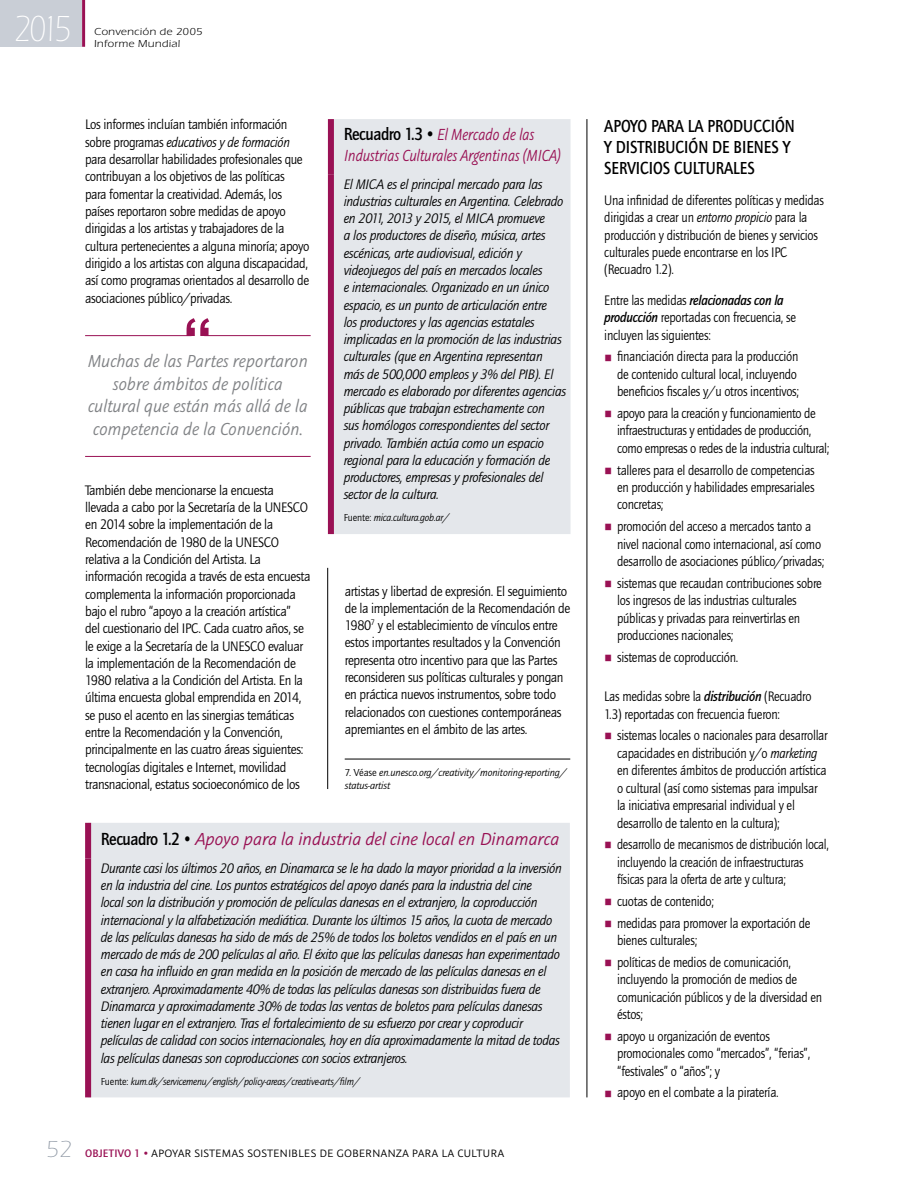
<style>
.page{position:relative;width:915px;height:1191px;background:#fff}
.page>*{position:absolute;margin:0;border:0;box-sizing:border-box;transform-origin:0 0}
.t1{font:300 37.5px "ITC Eras Std";color:#fff;scale:.85 1}
.t2{font:italic 19.5px/22.5px "Graublau Sans";letter-spacing:-.02em;color:#808285;text-align:center;scale:.95 1}
.t3{font:italic 19.5px "Graublau Sans";letter-spacing:-.025em;color:#991154}
.t4{font:500 18px/21.1px "Quay Sans ITC Std";color:#000;scale:.85 1}
.t5{font:italic 18px/21px "Graublau Sans";letter-spacing:-.025em;color:#991154;scale:.85 1}
.t6{font:italic 14.25px/17.2px "Quay Sans ITC Std";letter-spacing:-.025em;color:#000;scale:.95 1}
.t7{font:14.25px/17.4px "Quay Sans ITC Std";letter-spacing:-.025em;color:#000;scale:.9 1}
.t8{font:14.25px/17.2px "Quay Sans ITC Std";letter-spacing:-.025em;color:#000;scale:.94 1}
.t9{font:14.25px/17.2px "Quay Sans ITC Std";letter-spacing:-.025em;color:#000;scale:.93 1}
.t10{font:14.25px/17.4px "Quay Sans ITC Std";letter-spacing:-.025em;color:#000;scale:.87 1}
.t11{font:12px "Graublau Sans";letter-spacing:.01em;color:#000}
.t12{font:italic 10.5px "Quay Sans ITC Std";letter-spacing:-.02em;color:#000;scale:.95 1}
.t13{font:italic 10.5px/12.8px "Quay Sans ITC Std";letter-spacing:-.02em;color:#000}
.t14{font:10.5px "ITC Eras Std";letter-spacing:.025em;color:#000;scale:1.1 1}
.s1{font-style:italic}
.s2{font-family:"Quay Sans ITC Std";font-weight:500;font-style:normal;font-size:18.15px;color:#000}
.s3{font-style:normal}
.s4{font-family:"ITC Eras Std";font-weight:300;font-size:24px;color:#929ba7}
.s5{font-family:"Quay Sans ITC Std";font-weight:500;font-size:11.25px;color:#991154}
.s6{font-weight:500;font-style:italic}
.s7{color:#991154}
</style>
<div class="page">
<div style="left:0;top:0;width:82px;height:47px;background:#c9ced6"></div>
<hr style="left:82px;top:0;width:3px;height:47px;background:#991154">
<hr style="left:586px;top:119px;width:1px;height:978px;background:#000">
<hr style="left:327px;top:568px;width:1px;height:221px;background:#000">
<hr style="left:85px;top:335px;width:106px;height:1px;background:#991154">
<hr style="left:204px;top:335px;width:106px;height:1px;background:#991154">
<hr style="left:85px;top:456px;width:225px;height:1px;background:#991154">
<svg style="left:186px;top:318px;width:23px;height:18px"></svg>
<hr style="left:344px;top:759px;width:226px;height:1px;background:#000">
<div style="left:91px;top:823px;width:478px;height:274px;background:#e4e7eb"></div>
<div style="left:85px;top:823px;width:6px;height:35px;background:#991154"></div>
<div style="left:85px;top:858px;width:6px;height:239px;background:#991154"></div>
<div style="left:334px;top:119px;width:236px;height:415px;background:#e4e7eb"></div>
<div style="left:328px;top:119px;width:6px;height:55px;background:#991154"></div>
<div style="left:328px;top:174px;width:6px;height:360px;background:#991154"></div>
<h1 class="t1" style="left:14px;top:9px;width:69px">2015</h1>
<p class="t14" style="left:94px;top:26px;width:100px">Convención de 2005</p>
<p class="t14" style="left:94px;top:38px;width:80px">Informe Mundial</p>
<p class="t9" style="left:85px;top:116px;width:242px">Los informes incluían también información sobre programas <span class="s1">educativos y de formación </span>para desarrollar habilidades profesionales que contribuyan a los objetivos de las políticas para fomentar la creatividad. Además, los países reportaron sobre medidas de apoyo dirigidas a los artistas y trabajadores de la cultura pertenecientes a alguna minoría; apoyo dirigido a los artistas con alguna discapacidad, así como programas orientados al desarrollo de asociaciones público/privadas.</p>
<h2 class="t2" style="left:88px;top:349px;width:233px">Muchas de las Partes reportaron sobre ámbitos de política cultural que están más allá de la competencia de la Convención.</h2>
<p class="t8" style="left:85px;top:481px;width:241px">También debe mencionarse la encuesta llevada a cabo por la Secretaría de la UNESCO en 2014 sobre la implementación de la Recomendación de 1980 de la UNESCO relativa a la Condición del Artista. La información recogida a través de esta encuesta complementa la información proporcionada bajo el rubro “apoyo a la creación artística”<br>del cuestionario del IPC. Cada cuatro años, se le exige a la Secretaría de la UNESCO evaluar la implementación de la Recomendación de 1980 relativa a la Condición del Artista. En la última encuesta global emprendida en 2014, se puso el acento en las sinergias temáticas entre la Recomendación y la Convención, principalmente en las cuatro áreas siguientes: tecnologías digitales e Internet, movilidad transnacional, estatus socioeconómico de los</p>
<p class="t5" style="left:343px;top:124px;width:257px"><span class="s2">Recuadro 1.3 •</span> El Mercado de las<br>Industrias Culturales Argentinas (MICA)</p>
<p class="t6" style="left:343px;top:175px;width:236px">El MICA es el principal mercado para las industrias culturales en Argentina. Celebrado en 2011, 2013 y 2015, el MICA promueve<br>a los productores de diseño, música, artes escénicas, arte audiovisual, edición y videojuegos del país en mercados locales<br>e internacionales. Organizado en un único espacio, es un punto de articulación entre<br>los productores y las agencias estatales implicadas en la promoción de las industrias culturales (que en Argentina representan más de 500,000 empleos y 3% del PIB). El mercado es elaborado por diferentes agencias públicas que trabajan estrechamente con<br>sus homólogos correspondientes del sector privado. También actúa como un espacio regional para la educación y formación de productores, empresas y profesionales del sector de la cultura.</p>
<p class="t12" style="left:343px;top:511px;width:113px"><span class="s3">Fuente:</span> mica.cultura.gob.ar/</p>
<p class="t8" style="left:344px;top:582px;width:241px">artistas y libertad de expresión. El seguimiento de la implementación de la Recomendación de 1980<sup>7</sup> y el establecimiento de vínculos entre estos importantes resultados y la Convención representa otro incentivo para que las Partes reconsideren sus políticas culturales y pongan en práctica nuevos instrumentos, sobre todo relacionados con cuestiones contemporáneas apremiantes en el ámbito de las artes.</p>
<p class="t13" style="left:344px;top:766px;width:224px"><span class="s3">7. Véase</span> en.unesco.org/creativity/monitoring-reporting/ status-artist</p>
<h2 class="t3" style="left:101px;top:827px;width:460px"><span class="s2">Recuadro 1.2 •</span> Apoyo para la industria del cine local en Dinamarca</h2>
<p class="t6" style="left:101px;top:859px;width:486px">Durante casi los últimos 20 años, en Dinamarca se le ha dado la mayor prioridad a la inversión en la industria del cine. Los puntos estratégicos del apoyo danés para la industria del cine<br>local son la distribución y promoción de películas danesas en el extranjero, la coproducción internacional y la alfabetización mediática. Durante los últimos 15 años, la cuota de mercado de las películas danesas ha sido de más de 25% de todos los boletos vendidos en el país en un mercado de más de 200 películas al año. El éxito que las películas danesas han experimentado en casa ha influido en gran medida en la posición de mercado de las películas danesas en el extranjero. Aproximadamente 40% de todas las películas danesas son distribuidas fuera de Dinamarca y aproximadamente 30% de todas las ventas de boletos para películas danesas tienen lugar en el extranjero. Tras el fortalecimiento de su esfuerzo por crear y coproducir películas de calidad con socios internacionales, hoy en día aproximadamente la mitad de todas las películas danesas son coproducciones con socios extranjeros.</p>
<p class="t12" style="left:101px;top:1075px;width:274px"><span class="s3">Fuente:</span> kum.dk/servicemenu/english/policy-areas/creative-arts/film/</p>
<p class="t11" style="left:46px;top:1146px;width:459px"><span class="s4">52</span> <span class="s5">OBJETIVO 1 •</span> APOYAR SISTEMAS SOSTENIBLES DE GOBERNANZA PARA LA CULTURA</p>
<p class="t4" style="left:604px;top:115px;width:225px">APOYO PARA LA PRODUCCIÓN<br>Y DISTRIBUCIÓN DE BIENES Y<br>SERVICIOS CULTURALES</p>
<p class="t7" style="left:604px;top:191px;width:245px">Una infinidad de diferentes políticas y medidas dirigidas a crear un <span class="s1">entorno propicio</span> para la producción y distribución de bienes y servicios culturales puede encontrarse en los IPC (Recuadro 1.2).</p>
<p class="t7" style="left:604px;top:291px;width:214px">Entre las medidas <span class="s6">relacionadas con la producción</span> reportadas con frecuencia, se incluyen las siguientes:</p>
<p class="t7" style="left:617px;top:348px;width:204px;text-indent:-13px"><span class="s7">○</span> financiación directa para la producción de contenido cultural local, incluyendo beneficios fiscales y/u otros incentivos;</p>
<p class="t7" style="left:617px;top:404px;width:237px;text-indent:-13px"><span class="s7">○</span> apoyo para la creación y funcionamiento de infraestructuras y entidades de producción, como empresas o redes de la industria cultural;</p>
<p class="t7" style="left:617px;top:461px;width:221px;text-align:justify;text-indent:-13px"><span class="s7">○</span> talleres para el desarrollo de competencias en producción y habilidades empresariales concretas;</p>
<p class="t7" style="left:617px;top:518px;width:231px;text-indent:-13px"><span class="s7">○</span> promoción del acceso a mercados tanto a nivel nacional como internacional, así como desarrollo de asociaciones público/privadas;</p>
<p class="t7" style="left:617px;top:574px;width:229px;text-indent:-13px"><span class="s7">○</span> sistemas que recaudan contribuciones sobre los ingresos de las industrias culturales públicas y privadas para reinvertirlas en producciones nacionales;</p>
<p class="t7" style="left:604px;top:648px;width:150px"><span class="s7">○</span> sistemas de coproducción.</p>
<p class="t7" style="left:604px;top:687px;width:231px">Las medidas sobre la <span class="s6">distribución</span> (Recuadro<br>1.3) reportadas con frecuencia fueron:</p>
<p class="t7" style="left:617px;top:726px;width:235px;text-indent:-13px"><span class="s7">○</span> sistemas locales o nacionales para desarrollar capacidades en distribución y/o <span class="s1">marketing </span>en diferentes ámbitos de producción artística o cultural (así como sistemas para impulsar la iniciativa empresarial individual y el desarrollo de talento en la cultura);</p>
<p class="t10" style="left:617px;top:835px;width:245px;text-indent:-13px"><span class="s7">○</span> desarrollo de mecanismos de distribución local, incluyendo la creación de infraestructuras físicas para la oferta de arte y cultura;</p>
<p class="t7" style="left:604px;top:892px;width:123px"><span class="s7">○</span> cuotas de contenido;</p>
<p class="t7" style="left:617px;top:914px;width:216px;text-indent:-13px"><span class="s7">○</span> medidas para promover la exportación de bienes culturales;</p>
<p class="t7" style="left:617px;top:953px;width:229px;text-indent:-13px"><span class="s7">○</span> políticas de medios de comunicación, incluyendo la promoción de medios de comunicación públicos y de la diversidad en éstos;</p>
<p class="t7" style="left:617px;top:1027px;width:216px;text-indent:-13px"><span class="s7">○</span> apoyo u organización de eventos promocionales como “mercados”, “ferias”, “festivales” o “años”; y</p>
<p class="t7" style="left:604px;top:1084px;width:195px"><span class="s7">○</span> apoyo en el combate a la piratería.</p>
</div>
